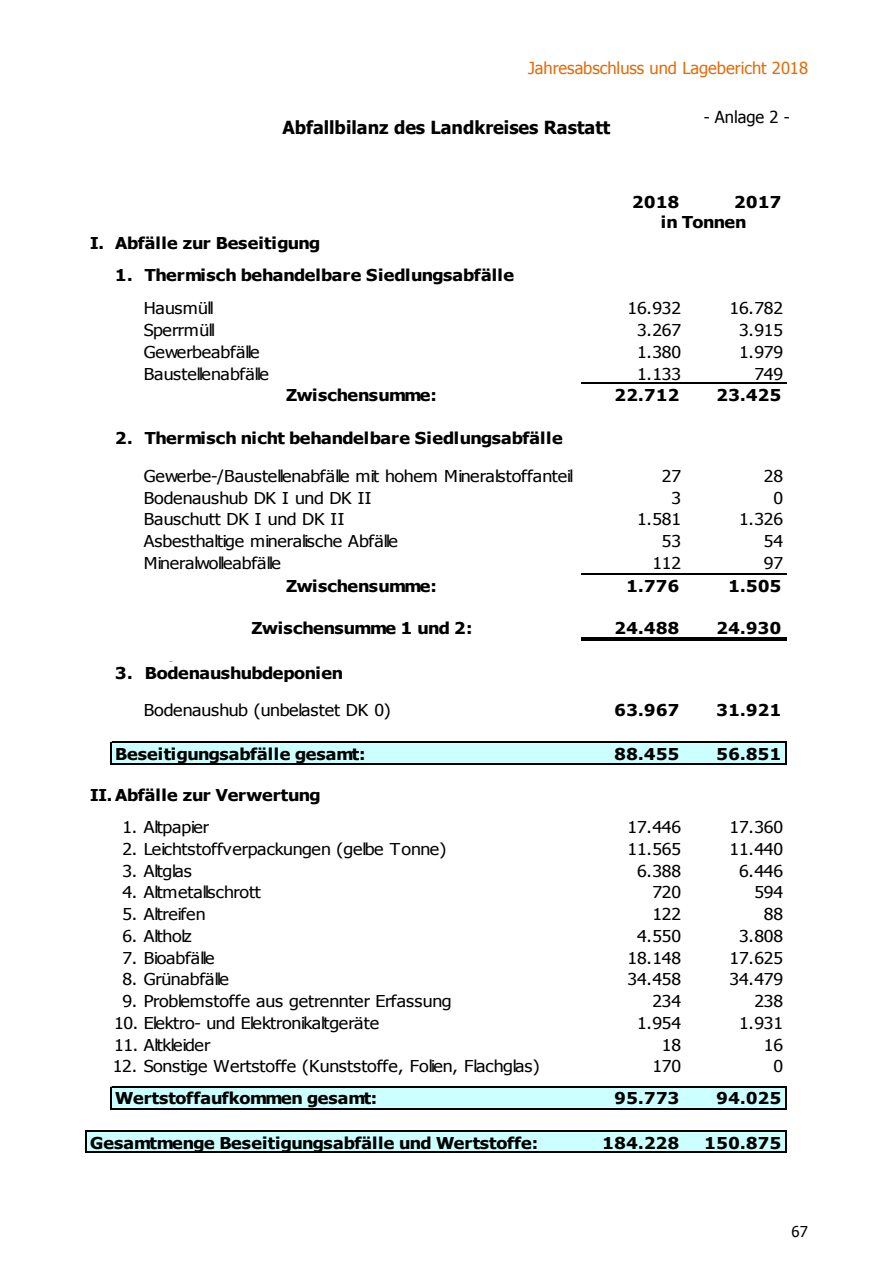
<style>
.page{position:relative;width:893px;height:1264px;background:#fff}
.page>*{position:absolute;margin:0;border:0;box-sizing:border-box;transform-origin:0 0}
.t1{font:700 18px "Tahoma";color:#000}
.t2{font:16.5px "Tahoma";letter-spacing:-.005em;color:#e36c0a}
.t3{font:16.5px "Tahoma";color:#000}
.t4{font:16.35px "Tahoma";letter-spacing:-.015em;color:#000;scale:1.09 1}
.t5{font:700 16.35px "Tahoma";letter-spacing:.005em;color:#000;scale:1.09 1}
.t6{font:700 16.35px "Tahoma";letter-spacing:-.025em;color:#000;scale:1.09 1}
.t7{font:700 16.35px "Tahoma";letter-spacing:-.03em;color:#000;scale:1.09 1}
.t8{font:700 16.35px "Tahoma";letter-spacing:-.015em;color:#000;scale:1.09 1}
.t9{font:15px "Tahoma";color:#000}
</style>
<div class="page">
<div style="left:110px;top:741px;width:676px;height:23px;background:#cff"></div>
<div style="left:110px;top:1086px;width:676px;height:23px;background:#cff"></div>
<div style="left:87px;top:1129px;width:699px;height:23px;background:#cff"></div>
<hr style="left:110px;top:741px;width:2px;height:23px;background:#000">
<svg style="left:785px;top:742px;width:1px;height:21px"></svg>
<svg style="left:785px;top:1087px;width:1px;height:21px"></svg>
<hr style="left:110px;top:1086px;width:2px;height:23px;background:#000">
<svg style="left:785px;top:1130px;width:1px;height:21px"></svg>
<svg style="left:86px;top:1130px;width:1px;height:22px"></svg>
<hr style="left:581px;top:383px;width:205px;height:1px;background:#000">
<hr style="left:581px;top:573px;width:205px;height:1px;background:#000">
<hr style="left:581px;top:637px;width:205px;height:1px;background:#000">
<hr style="left:581px;top:639px;width:205px;height:1px;background:#000">
<hr style="left:112px;top:741px;width:674px;height:1px;background:#000">
<hr style="left:112px;top:763px;width:674px;height:1px;background:#000">
<hr style="left:112px;top:1086px;width:674px;height:1px;background:#000">
<hr style="left:112px;top:1108px;width:674px;height:1px;background:#000">
<hr style="left:87px;top:1129px;width:699px;height:1px;background:#000">
<hr style="left:87px;top:1151px;width:699px;height:1px;background:#000">
<p class="t2" style="left:528px;top:57px;width:282px">Jahresabschluss und Lagebericht 2018</p>
<p class="t1" style="left:283px;top:116px;width:329px">Abfallbilanz des Landkreises Rastatt</p>
<p class="t3" style="left:704px;top:106px;width:87px">- Anlage 2 -</p>
<p class="t5" style="left:632px;top:191px;width:45px">2018</p>
<p class="t5" style="left:734px;top:191px;width:45px">2017</p>
<p class="t8" style="left:661px;top:212px;width:80px">in Tonnen</p>
<p class="t5" style="left:90px;top:233px;width:213px">I. Abfälle zur Beseitigung</p>
<p class="t5" style="left:115px;top:264px;width:367px">1. Thermisch behandelbare Siedlungsabfälle</p>
<p class="t4" style="left:144px;top:298px;width:66px">Hausmüll</p>
<p class="t4" style="left:628px;top:298px;width:51px">16.932</p>
<p class="t4" style="left:730px;top:298px;width:51px">16.782</p>
<p class="t4" style="left:144px;top:320px;width:67px">Sperrmüll</p>
<p class="t4" style="left:637px;top:320px;width:42px">3.267</p>
<p class="t4" style="left:739px;top:320px;width:42px">3.915</p>
<p class="t4" style="left:144px;top:341px;width:108px">Gewerbeabfälle</p>
<p class="t4" style="left:637px;top:341px;width:42px">1.380</p>
<p class="t4" style="left:739px;top:341px;width:42px">1.979</p>
<p class="t4" style="left:144px;top:363px;width:116px">Baustellenabfälle</p>
<p class="t4" style="left:637px;top:363px;width:42px">1.133</p>
<p class="t4" style="left:754px;top:363px;width:28px">749</p>
<p class="t6" style="left:286px;top:385px;width:140px">Zwischensumme:</p>
<p class="t5" style="left:615px;top:385px;width:61px">22.712</p>
<p class="t5" style="left:716px;top:385px;width:61px">23.425</p>
<p class="t5" style="left:115px;top:427px;width:412px">2. Thermisch nicht behandelbare Siedlungsabfälle</p>
<p class="t4" style="left:144px;top:465px;width:396px">Gewerbe-/Baustellenabfälle mit hohem Mineralstoffanteil</p>
<p class="t4" style="left:662px;top:465px;width:19px">27</p>
<p class="t4" style="left:764px;top:465px;width:19px">28</p>
<p class="t4" style="left:144px;top:487px;width:211px">Bodenaushub DK I und DK II</p>
<p class="t4" style="left:671px;top:487px;width:10px">3</p>
<p class="t4" style="left:773px;top:487px;width:10px">0</p>
<p class="t4" style="left:144px;top:509px;width:186px">Bauschutt DK I und DK II</p>
<p class="t4" style="left:637px;top:509px;width:42px">1.581</p>
<p class="t4" style="left:739px;top:509px;width:42px">1.326</p>
<p class="t4" style="left:144px;top:530px;width:235px">Asbesthaltige mineralische Abfälle</p>
<p class="t4" style="left:662px;top:530px;width:19px">53</p>
<p class="t4" style="left:764px;top:530px;width:19px">54</p>
<p class="t4" style="left:144px;top:552px;width:127px">Mineralwolleabfälle</p>
<p class="t4" style="left:652px;top:552px;width:28px">112</p>
<p class="t4" style="left:764px;top:552px;width:19px">97</p>
<p class="t6" style="left:286px;top:575px;width:140px">Zwischensumme:</p>
<p class="t5" style="left:626px;top:575px;width:50px">1.776</p>
<p class="t5" style="left:728px;top:575px;width:50px">1.505</p>
<p class="t7" style="left:252px;top:617px;width:204px">Zwischensumme 1 und 2:</p>
<p class="t5" style="left:615px;top:617px;width:61px">24.488</p>
<p class="t5" style="left:716px;top:617px;width:61px">24.930</p>
<p class="t5" style="left:115px;top:662px;width:18px">3.</p>
<p class="t6" style="left:145px;top:662px;width:184px">Bodenaushubdeponien</p>
<p class="t4" style="left:144px;top:699px;width:228px">Bodenaushub (unbelastet DK 0)</p>
<p class="t5" style="left:615px;top:699px;width:61px">63.967</p>
<p class="t5" style="left:716px;top:699px;width:61px">31.921</p>
<p class="t5" style="left:115px;top:743px;width:231px">Beseitigungsabfälle gesamt:</p>
<p class="t5" style="left:615px;top:743px;width:61px">88.455</p>
<p class="t5" style="left:716px;top:743px;width:61px">56.851</p>
<p class="t5" style="left:90px;top:784px;width:213px">II. Abfälle zur Verwertung</p>
<p class="t4" style="left:122px;top:816px;width:81px">1. Altpapier</p>
<p class="t4" style="left:628px;top:816px;width:51px">17.446</p>
<p class="t4" style="left:730px;top:816px;width:51px">17.360</p>
<p class="t4" style="left:122px;top:838px;width:299px">2. Leichtstoffverpackungen (gelbe Tonne)</p>
<p class="t4" style="left:628px;top:838px;width:51px">11.565</p>
<p class="t4" style="left:730px;top:838px;width:51px">11.440</p>
<p class="t4" style="left:122px;top:860px;width:65px">3. Altglas</p>
<p class="t4" style="left:637px;top:860px;width:42px">6.388</p>
<p class="t4" style="left:739px;top:860px;width:42px">6.446</p>
<p class="t4" style="left:122px;top:881px;width:129px">4. Altmetallschrott</p>
<p class="t4" style="left:652px;top:881px;width:28px">720</p>
<p class="t4" style="left:754px;top:881px;width:28px">594</p>
<p class="t4" style="left:122px;top:903px;width:78px">5. Altreifen</p>
<p class="t4" style="left:652px;top:903px;width:28px">122</p>
<p class="t4" style="left:764px;top:903px;width:19px">88</p>
<p class="t4" style="left:122px;top:925px;width:65px">6. Altholz</p>
<p class="t4" style="left:637px;top:925px;width:42px">4.550</p>
<p class="t4" style="left:739px;top:925px;width:42px">3.808</p>
<p class="t4" style="left:122px;top:947px;width:86px">7. Bioabfälle</p>
<p class="t4" style="left:628px;top:947px;width:51px">18.148</p>
<p class="t4" style="left:730px;top:947px;width:51px">17.625</p>
<p class="t4" style="left:122px;top:968px;width:99px">8. Grünabfälle</p>
<p class="t4" style="left:628px;top:968px;width:51px">34.458</p>
<p class="t4" style="left:730px;top:968px;width:51px">34.479</p>
<p class="t4" style="left:122px;top:990px;width:304px">9. Problemstoffe aus getrennter Erfassung</p>
<p class="t4" style="left:652px;top:990px;width:28px">234</p>
<p class="t4" style="left:754px;top:990px;width:28px">238</p>
<p class="t4" style="left:114px;top:1012px;width:245px">10. Elektro- und Elektronikaltgeräte</p>
<p class="t4" style="left:637px;top:1012px;width:42px">1.954</p>
<p class="t4" style="left:739px;top:1012px;width:42px">1.931</p>
<p class="t4" style="left:114px;top:1034px;width:90px">11. Altkleider</p>
<p class="t4" style="left:662px;top:1034px;width:19px">18</p>
<p class="t4" style="left:764px;top:1034px;width:19px">16</p>
<p class="t4" style="left:113px;top:1055px;width:393px">12. Sonstige Wertstoffe (Kunststoffe, Folien, Flachglas)</p>
<p class="t4" style="left:652px;top:1055px;width:28px">170</p>
<p class="t4" style="left:773px;top:1055px;width:10px">0</p>
<p class="t5" style="left:115px;top:1087px;width:242px">Wertstoffaufkommen gesamt:</p>
<p class="t5" style="left:615px;top:1087px;width:61px">95.773</p>
<p class="t5" style="left:716px;top:1087px;width:61px">94.025</p>
<p class="t5" style="left:90px;top:1131px;width:413px">Gesamtmenge Beseitigungsabfälle und Wertstoffe:</p>
<p class="t5" style="left:603px;top:1131px;width:72px">184.228</p>
<p class="t5" style="left:705px;top:1131px;width:72px">150.875</p>
<p class="t9" style="left:792px;top:1221px;width:18px">67</p>
</div>
